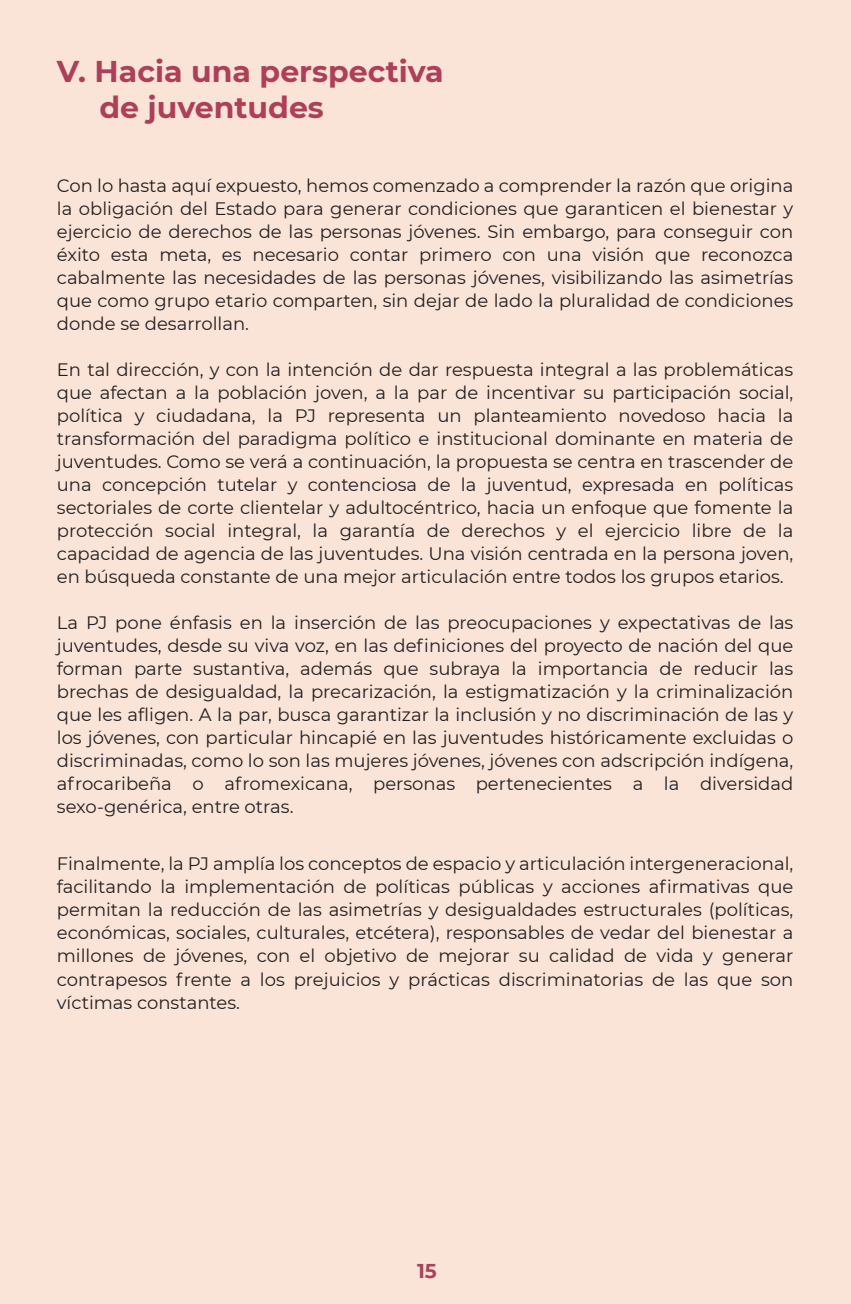
<style>
.page{position:relative;width:851px;height:1304px;background:#fff}
.page>*{position:absolute;margin:0;border:0;box-sizing:border-box;transform-origin:0 0}
.t1{font:700 30px/36px "Montserrat";color:#ae3f59}
.t2{font:700 20px "Montserrat";color:#ae3f59}
.t3{font:18px/23px "Montserrat";color:#231f20;text-align:justify}
</style>
<div class="page">
<div style="left:0;top:0;width:850px;height:1304px;background:#f9e4d7"></div>
<h1 class="t1" style="left:99px;top:52px;width:346px;text-indent:-42px">V. Hacia una perspectiva de juventudes</h1>
<p class="t3" style="left:57px;top:174px;width:738px">Con lo hasta aquí expuesto, hemos comenzado a comprender la razón que origina la obligación del Estado para generar condiciones que garanticen el bienestar y ejercicio de derechos de las personas jóvenes. Sin embargo, para conseguir con éxito esta meta, es necesario contar primero con una visión que reconozca cabalmente las necesidades de las personas jóvenes, visibilizando las asimetrías que como grupo etario comparten, sin dejar de lado la pluralidad de condiciones donde se desarrollan.</p>
<p class="t3" style="left:57px;top:358px;width:738px">En tal dirección, y con la intención de dar respuesta integral a las problemáticas que afectan a la población joven, a la par de incentivar su participación social, política y ciudadana, la PJ representa un planteamiento novedoso hacia la transformación del paradigma político e institucional dominante en materia de juventudes. Como se verá a continuación, la propuesta se centra en trascender de una concepción tutelar y contenciosa de la juventud, expresada en políticas sectoriales de corte clientelar y adultocéntrico, hacia un enfoque que fomente la protección social integral, la garantía de derechos y el ejercicio libre de la capacidad de agencia de las juventudes. Una visión centrada en la persona joven, en búsqueda constante de una mejor articulación entre todos los grupos etarios.</p>
<p class="t3" style="left:57px;top:611px;width:738px">La PJ pone énfasis en la inserción de las preocupaciones y expectativas de las juventudes, desde su viva voz, en las definiciones del proyecto de nación del que forman parte sustantiva, además que subraya la importancia de reducir las brechas de desigualdad, la precarización, la estigmatización y la criminalización que les afligen. A la par, busca garantizar la inclusión y no discriminación de las y los jóvenes, con particular hincapié en las juventudes históricamente excluidas o discriminadas, como lo son las mujeres jóvenes, jóvenes con adscripción indígena, afrocaribeña o afromexicana, personas pertenecientes a la diversidad sexo-genérica, entre otras.</p>
<p class="t3" style="left:57px;top:852px;width:738px">Finalmente, la PJ amplía los conceptos de espacio y articulación intergeneracional, facilitando la implementación de políticas públicas y acciones afirmativas que permitan la reducción de las asimetrías y desigualdades estructurales (políticas, económicas, sociales, culturales, etcétera), responsables de vedar del bienestar a millones de jóvenes, con el objetivo de mejorar su calidad de vida y generar contrapesos frente a los prejuicios y prácticas discriminatorias de las que son víctimas constantes.</p>
<p class="t2" style="left:417px;top:1256px;width:21px">15</p>
</div>
